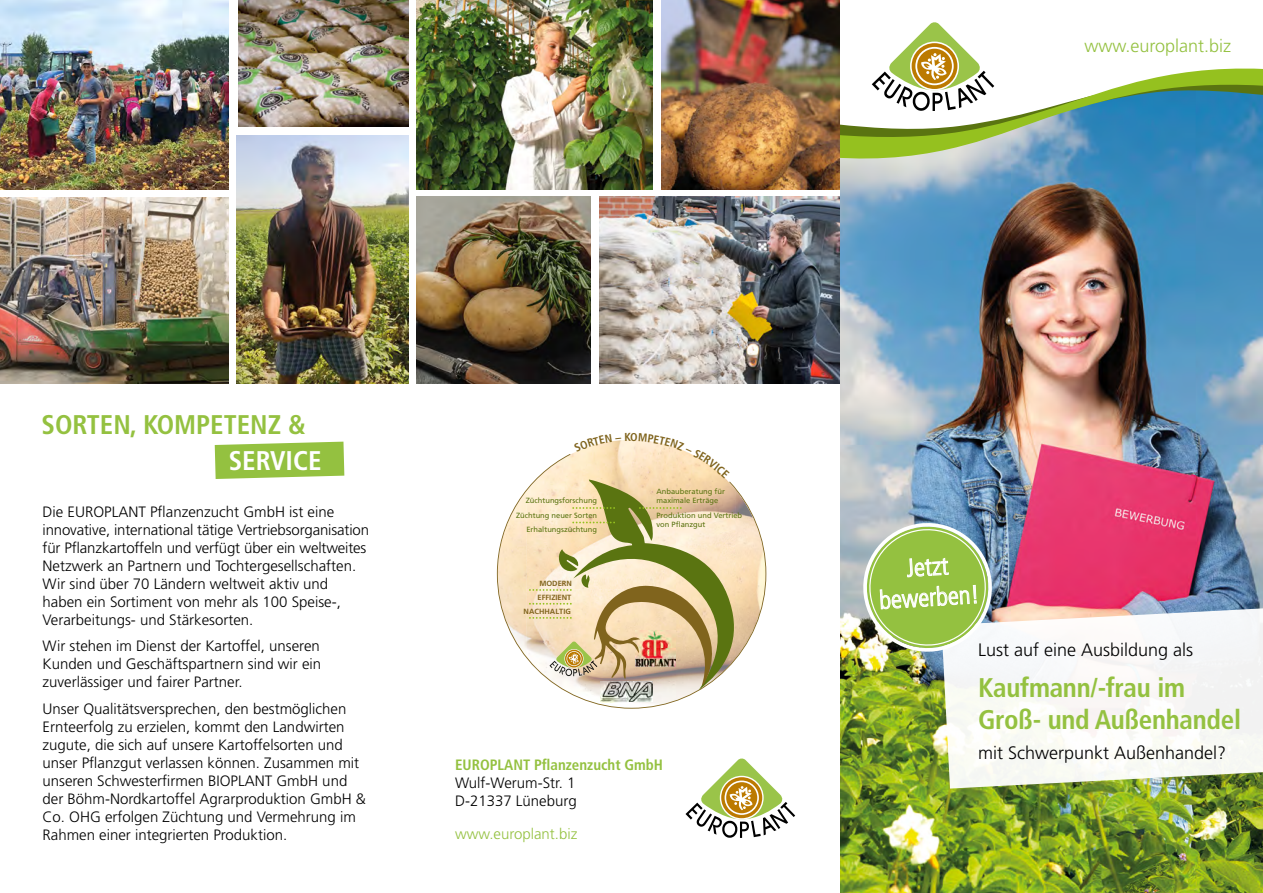
<style>
.page{position:relative;width:1263px;height:893px;background:#fff}
.page>*{position:absolute;margin:0;border:0;box-sizing:border-box;transform-origin:0 0}
.t1{font:700 condensed 27px/32.4px "Frutiger";letter-spacing:-.01em;color:#94c140}
.t2{font:700 condensed 27px "Frutiger";color:#fff}
.t3{font:300 condensed 25.35px/30.5px "Frutiger";color:#fff;text-align:center}
.t4{font:300 18px "Frutiger";color:#000}
.t5{font:300 18px "Frutiger";color:#94c140}
.t6{font:300 15px/18px "Frutiger";color:#000}
.t7{font:700 condensed 15px "Frutiger";color:#94c140}
.t8{font:300 15px "Frutiger";color:#94c140}
.t9{font:7.5px/8.9px "Frutiger";color:#5a7411}
.t10{font:700 7.5px/14px "Frutiger";color:#80641d;text-align:right}
</style>
<div class="page">
<img style="left:839px;top:160px;width:424px;height:733px">
<svg style="left:839px;top:22px;width:424px;height:138px"></svg>
<svg style="left:685px;top:758px;width:110px;height:80px"></svg>
<svg style="left:941px;top:607px;width:322px;height:182px;fill:#f8f8f5"></svg>
<svg style="left:861px;top:521px;width:133px;height:133px"></svg>
<img style="left:661px;top:0;width:178px;height:189px">
<img style="left:417px;top:0;width:236px;height:189px">
<img style="left:600px;top:197px;width:239px;height:186px">
<img style="left:417px;top:197px;width:174px;height:186px">
<img style="left:0;top:198px;width:228px;height:185px">
<svg style="left:215px;top:442px;width:129px;height:37px"></svg>
<svg style="left:497px;top:486px;width:269px;height:223px"></svg>
<img style="left:601px;top:690px;width:51px;height:12px">
<img style="left:0;top:0;width:228px;height:189px">
<img style="left:237px;top:135px;width:171px;height:248px">
<img style="left:238px;top:0;width:170px;height:126px">
<svg style="left:529px;top:440px;width:210px;height:250px"></svg>
<p class="t5" style="left:1084px;top:36px;width:148px">www.europlant.biz</p>
<h1 class="t1" style="left:42px;top:409px;width:266px">SORTEN, KOMPETENZ &amp;</h1>
<h1 class="t2" style="left:229px;top:445px;width:94px">SERVICE</h1>
<p class="t6" style="left:43px;top:503px;width:328px">Die EUROPLANT Pflanzenzucht GmbH ist eine innovative, international tätige Vertriebsorganisation für Pflanzkartoffeln und verfügt über ein weltweites Netzwerk an Partnern und Tochtergesellschaften.<br>Wir sind über 70 Ländern weltweit aktiv und haben ein Sortiment von mehr als 100 Speise-, Verarbeitungs- und Stärkesorten.</p>
<p class="t6" style="left:43px;top:637px;width:280px;text-align:justify">Wir stehen im Dienst der Kartoffel, unseren Kunden und Geschäftspartnern sind wir ein zuverlässiger und fairer Partner.</p>
<p class="t6" style="left:43px;top:700px;width:325px">Unser Qualitätsversprechen, den bestmöglichen Ernteerfolg zu erzielen, kommt den Landwirten zugute, die sich auf unsere Kartoffelsorten und unser Pflanzgut verlassen können. Zusammen mit unseren Schwesterfirmen BIOPLANT GmbH und der Böhm-Nordkartoffel Agrarproduktion GmbH &amp; Co. OHG erfolgen Züchtung und Vermehrung im Rahmen einer integrierten Produktion.</p>
<p class="t9" style="left:526px;top:496px;width:73px">Züchtungsforschung</p>
<p class="t9" style="left:516px;top:511px;width:83px">Züchtung neuer Sorten</p>
<p class="t9" style="left:526px;top:525px;width:72px">Erhaltungszüchtung</p>
<p class="t10" style="left:539px;top:576px;width:34px">MODERN</p>
<p class="t10" style="left:524px;top:590px;width:49px">EFFIZIENT<br>NACHHALTIG</p>
<p class="t9" style="left:656px;top:487px;width:70px">Anbauberatung für maximale Erträge</p>
<p class="t9" style="left:656px;top:511px;width:87px">Produktion und Vertrieb von Pflanzgut</p>
<p class="t7" style="left:455px;top:755px;width:210px">EUROPLANT Pflanzenzucht GmbH</p>
<p class="t6" style="left:455px;top:774px;width:123px">Wulf-Werum-Str. 1<br>D-21337 Lüneburg</p>
<p class="t8" style="left:455px;top:825px;width:124px">www.europlant.biz</p>
<h2 class="t3" style="left:876px;top:555px;width:102px;rotate:-4deg">Jetzt bewerben!</h2>
<p class="t4" style="left:978px;top:639px;width:217px">Lust auf eine Ausbildung als</p>
<h1 class="t1" style="left:978px;top:671px;width:264px">Kaufmann/-frau im<br>Groß- und Außenhandel</h1>
<p class="t4" style="left:978px;top:743px;width:250px">mit Schwerpunkt Außenhandel?</p>
</div>
